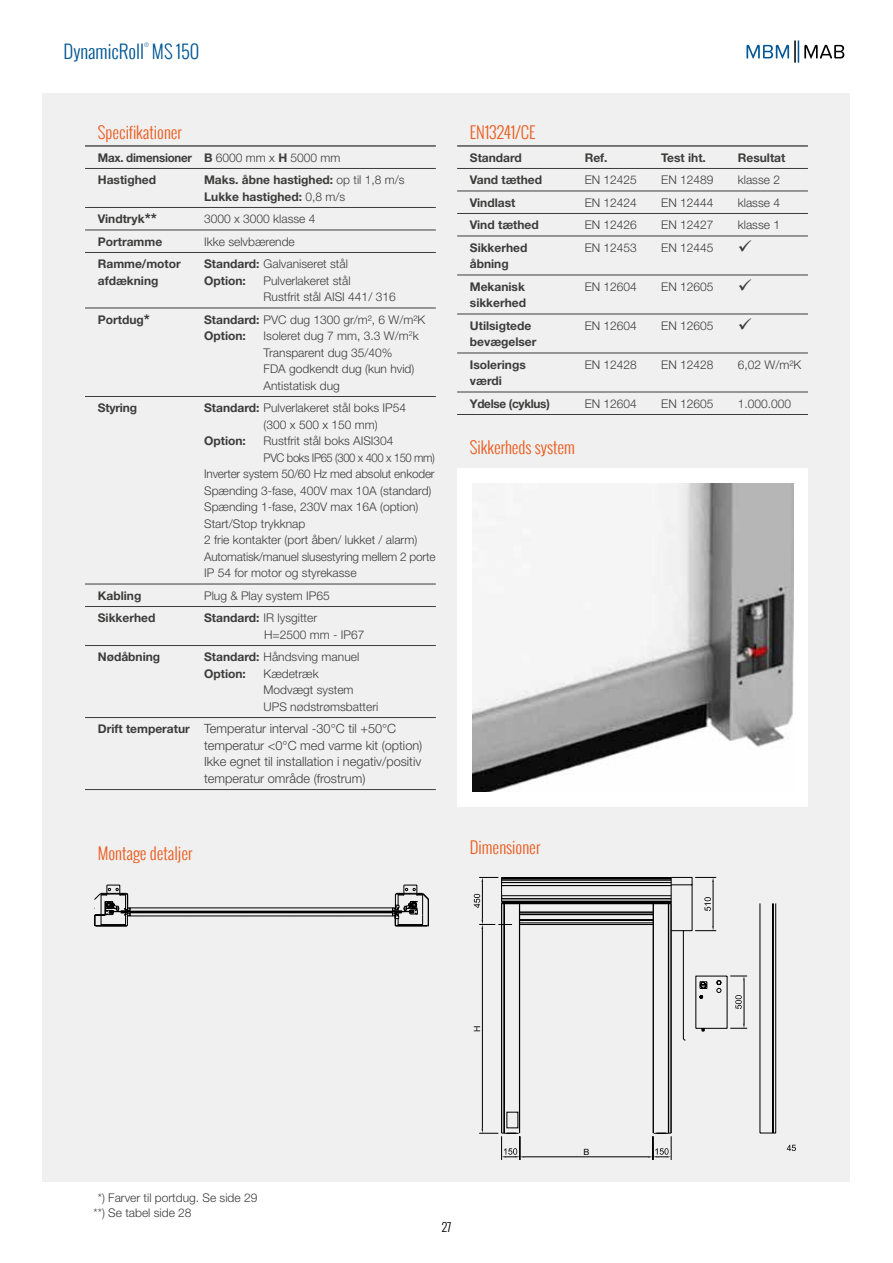
<style>
.page{position:relative;width:893px;height:1263px;background:#fff}
.page>*{position:absolute;margin:0;border:0;box-sizing:border-box;transform-origin:0 0}
.t1{font:300 18.6px "Oswald";color:#005694}
.t2{font:300 16.5px "Oswald";color:#eb5b1b}
.t3{font:300 12.75px/16.5px "Helvetica Neue";color:#3c3c3b}
.t4{font:300 12px/16.5px "Helvetica Neue";color:#3c3c3b}
.t5{font:700 12px/22.5px "Helvetica Neue";color:#3c3c3b}
.t6{font:700 12px/22.5px "Helvetica Neue";letter-spacing:-.02em;color:#3c3c3b;scale:.96 1}
.t7{font:300 12px "Helvetica Neue";letter-spacing:-.035em;color:#3c3c3b;scale:.94 1}
.t8{font:700 12px/22.5px "Helvetica Neue";letter-spacing:-.025em;color:#3c3c3b}
.t9{font:300 12px "Oswald";color:#000}
.t10{font:8.7px "Helvetica Neue";color:#000}
.t11{font:300 7.05px "Oswald";color:#005694}
.s1{font-weight:300}
.s2{font-size:15px}
.s3{font-weight:700}
.s4{font-weight:700;font-size:12px}
</style>
<div class="page">
<div style="left:43px;top:94px;width:807px;height:1088px;background:#f0f0f1"></div>
<hr style="left:85px;top:146px;width:351px;height:1px;background:#000">
<hr style="left:85px;top:168px;width:351px;height:1px;background:#3c3c3b">
<hr style="left:85px;top:207px;width:351px;height:1px;background:#3c3c3b">
<hr style="left:85px;top:230px;width:351px;height:1px;background:#3c3c3b">
<hr style="left:85px;top:252px;width:351px;height:1px;background:#3c3c3b">
<hr style="left:85px;top:308px;width:351px;height:1px;background:#3c3c3b">
<hr style="left:85px;top:396px;width:351px;height:1px;background:#3c3c3b">
<hr style="left:85px;top:584px;width:351px;height:1px;background:#3c3c3b">
<hr style="left:85px;top:606px;width:351px;height:1px;background:#3c3c3b">
<hr style="left:85px;top:645px;width:351px;height:1px;background:#3c3c3b">
<hr style="left:85px;top:717px;width:351px;height:1px;background:#3c3c3b">
<hr style="left:85px;top:789px;width:351px;height:1px;background:#3c3c3b">
<svg style="left:746px;top:45px;width:43px;height:14px"></svg>
<svg style="left:798px;top:40px;width:46px;height:23px"></svg>
<hr style="left:794px;top:40px;width:2px;height:23px;background:#000">
<hr style="left:457px;top:146px;width:351px;height:1px;background:#000">
<hr style="left:457px;top:168px;width:351px;height:1px;background:#3c3c3b">
<hr style="left:457px;top:191px;width:351px;height:1px;background:#3c3c3b">
<hr style="left:457px;top:213px;width:351px;height:1px;background:#3c3c3b">
<hr style="left:457px;top:236px;width:351px;height:1px;background:#3c3c3b">
<hr style="left:457px;top:275px;width:351px;height:1px;background:#3c3c3b">
<hr style="left:457px;top:314px;width:351px;height:1px;background:#3c3c3b">
<hr style="left:457px;top:353px;width:351px;height:1px;background:#3c3c3b">
<hr style="left:457px;top:392px;width:351px;height:1px;background:#3c3c3b">
<hr style="left:457px;top:414px;width:351px;height:1px;background:#3c3c3b">
<div style="left:457px;top:468px;width:351px;height:338px;background:#fff"></div>
<img style="left:472px;top:483px;width:321px;height:308px">
<svg style="left:479px;top:877px;width:193px;height:283px"></svg>
<svg style="left:498px;top:877px;width:278px;height:256px"></svg>
<svg style="left:787px;top:1145px;width:9px;height:6px"></svg>
<svg style="left:474px;top:894px;width:6px;height:14px"></svg>
<svg style="left:474px;top:920px;width:9px;height:213px"></svg>
<svg style="left:735px;top:976px;width:10px;height:52px"></svg>
<svg style="left:502px;top:1148px;width:169px;height:10px"></svg>
<svg style="left:704px;top:877px;width:10px;height:54px"></svg>
<svg style="left:94px;top:885px;width:335px;height:41px"></svg>
<p class="t11" style="left:144px;top:39px;width:6px">®</p>
<h1 class="t1" style="left:64px;top:38px;width:137px">DynamicRoll MS 150</h1>
<h2 class="t2" style="left:98px;top:120px;width:86px">Specifikationer</h2>
<p class="t6" style="left:98px;top:146px;width:254px">Max. dimensioner B <span class="s1">6000 mm x</span> H <span class="s1">5000 mm<br></span>Hastighed</p>
<p class="t5" style="left:204px;top:172px;width:202px;line-height:16.5px">Maks. åbne hastighed: <span class="s1">op til 1,8 m/s<br></span>Lukke hastighed: <span class="s1">0,8 m/s</span></p>
<p class="t5" style="left:98px;top:208px;width:61px">Vindtryk<span class="s2">**</span></p>
<p class="t4" style="left:204px;top:211px;width:113px">3000 x 3000 klasse 4</p>
<p class="t5" style="left:98px;top:230px;width:66px">Portramme</p>
<p class="t4" style="left:204px;top:233px;width:92px">Ikke selvbærende</p>
<p class="t5" style="left:98px;top:253px;width:85px">Ramme/motor</p>
<p class="t4" style="left:204px;top:256px;width:145px"><span class="s3">Standard:</span> Galvaniseret stål</p>
<p class="t5" style="left:98px;top:269px;width:62px">afdækning</p>
<p class="t5" style="left:204px;top:269px;width:43px">Option:</p>
<p class="t4" style="left:264px;top:272px;width:134px">Pulverlakeret stål<br>Rustfrit stål AISI 441/ 316</p>
<p class="t5" style="left:98px;top:308px;width:54px">Portdug<span class="s2">*</span></p>
<p class="t4" style="left:204px;top:311px;width:223px"><span class="s3">Standard:</span> PVC dug 1300 gr/m², 6 W/m²K<br><span class="s3">Option:</span></p>
<p class="t4" style="left:264px;top:328px;width:157px">Isoleret dug 7 mm, 3.3 W/m<sup>2</sup>k<br>Transparent dug 35/40%<br>FDA godkendt dug (kun hvid)<br>Antistatisk dug</p>
<p class="t5" style="left:98px;top:397px;width:41px">Styring</p>
<p class="t4" style="left:264px;top:400px;width:144px;text-indent:-60px"><span class="s3">Standard:</span> Pulverlakeret stål boks IP54 (300 x 500 x 150 mm)</p>
<p class="t5" style="left:204px;top:430px;width:43px">Option:</p>
<p class="t4" style="left:264px;top:433px;width:132px">Rustfrit stål boks AISI304</p>
<p class="t7" style="left:264px;top:450px;width:184px">PVC boks IP65 (300 x 400 x 150 mm)</p>
<p class="t4" style="left:204px;top:466px;width:232px">Inverter system 50/60 Hz med absolut enkoder</p>
<p class="t4" style="left:204px;top:482px;width:229px">Spænding 3-fase, 400V max 10A (standard)</p>
<p class="t4" style="left:204px;top:499px;width:216px">Spænding 1-fase, 230V max 16A (option)</p>
<p class="t4" style="left:204px;top:515px;width:103px">Start/Stop trykknap</p>
<p class="t4" style="left:204px;top:532px;width:215px">2 frie kontakter (port åben/ lukket / alarm)</p>
<p class="t4" style="left:204px;top:548px;width:233px">Automatisk/manuel slusestyring mellem 2 porte</p>
<p class="t4" style="left:204px;top:565px;width:154px">IP 54 for motor og styrekasse</p>
<p class="t5" style="left:98px;top:584px;width:45px">Kabling</p>
<p class="t4" style="left:204px;top:587px;width:127px">Plug &amp; Play system IP65</p>
<p class="t5" style="left:98px;top:607px;width:59px">Sikkerhed</p>
<p class="t4" style="left:264px;top:610px;width:102px;text-indent:-60px"><span class="s3">Standard:</span> IR lysgitter<br>H=2500 mm - IP67</p>
<p class="t5" style="left:98px;top:646px;width:64px">Nødåbning</p>
<p class="t5" style="left:204px;top:649px;width:157px;line-height:16.5px">Standard: <span class="s1">Håndsving manuel<br></span>Option:</p>
<p class="t4" style="left:264px;top:665px;width:116px">Kædetræk<br>Modvægt system<br>UPS nødstrømsbatteri</p>
<p class="t3" style="left:204px;top:720px;width:220px;text-indent:-106px"><span class="s4">Drift temperatur</span> Temperatur interval -30°C til +50°C temperatur &lt;0°C med varme kit (option)<br>Ikke egnet til installation i negativ/positiv temperatur område (frostrum)</p>
<h2 class="t2" style="left:98px;top:841px;width:96px">Montage detaljer</h2>
<h2 class="t2" style="left:470px;top:120px;width:67px">EN13241/CE</h2>
<p class="t5" style="left:470px;top:146px;width:54px">Standard</p>
<p class="t5" style="left:585px;top:146px;width:24px">Ref.</p>
<p class="t5" style="left:661px;top:146px;width:46px">Test iht.</p>
<p class="t5" style="left:738px;top:146px;width:49px">Resultat</p>
<p class="t5" style="left:470px;top:169px;width:74px">Vand tæthed</p>
<p class="t4" style="left:585px;top:172px;width:54px">EN 12425</p>
<p class="t4" style="left:661px;top:172px;width:54px">EN 12489</p>
<p class="t4" style="left:738px;top:172px;width:44px">klasse 2</p>
<p class="t5" style="left:470px;top:191px;width:47px">Vindlast</p>
<p class="t4" style="left:585px;top:194px;width:54px">EN 12424</p>
<p class="t4" style="left:661px;top:194px;width:54px">EN 12444</p>
<p class="t4" style="left:738px;top:194px;width:44px">klasse 4</p>
<p class="t5" style="left:470px;top:214px;width:70px">Vind tæthed</p>
<p class="t4" style="left:585px;top:217px;width:54px">EN 12426</p>
<p class="t4" style="left:661px;top:217px;width:54px">EN 12427</p>
<p class="t4" style="left:738px;top:217px;width:44px">klasse 1</p>
<p class="t5" style="left:470px;top:236px;width:59px">Sikkerhed</p>
<p class="t4" style="left:585px;top:239px;width:54px">EN 12453</p>
<p class="t4" style="left:661px;top:239px;width:54px">EN 12445</p>
<p class="t5" style="left:470px;top:253px;width:57px">åbning<br>Mekanisk</p>
<p class="t4" style="left:585px;top:278px;width:54px">EN 12604</p>
<p class="t4" style="left:661px;top:278px;width:54px">EN 12605</p>
<p class="t5" style="left:470px;top:292px;width:64px">sikkerhed ✓<br>Utilsigtede</p>
<p class="t5" style="left:470px;top:331px;width:68px">bevægelser<br>Isolerings</p>
<p class="t8" style="left:470px;top:370px;width:81px">værdi<br>Ydelse (cyklus)</p>
<p class="t4" style="left:585px;top:317px;width:54px">EN 12604</p>
<p class="t4" style="left:661px;top:317px;width:54px">EN 12605</p>
<p class="t4" style="left:585px;top:356px;width:54px">EN 12428</p>
<p class="t4" style="left:661px;top:356px;width:54px">EN 12428</p>
<p class="t4" style="left:738px;top:356px;width:65px">6,02 W/m²K</p>
<p class="t4" style="left:585px;top:395px;width:54px">EN 12604</p>
<p class="t4" style="left:661px;top:395px;width:54px">EN 12605</p>
<p class="t4" style="left:738px;top:395px;width:55px">1.000.000</p>
<h2 class="t2" style="left:470px;top:435px;width:107px">Sikkerheds system</h2>
<h2 class="t2" style="left:470px;top:835px;width:72px">Dimensioner</h2>
<p class="t4" style="left:94px;top:1190px;width:165px;line-height:15px;text-indent:4px">*) Farver til portdug. Se side 29 **) Se tabel side 28</p>
<p class="t9" style="left:442px;top:1218px;width:11px">27</p>
<p class="t10" style="left:583px;top:1146px;width:7px">B</p>
</div>
